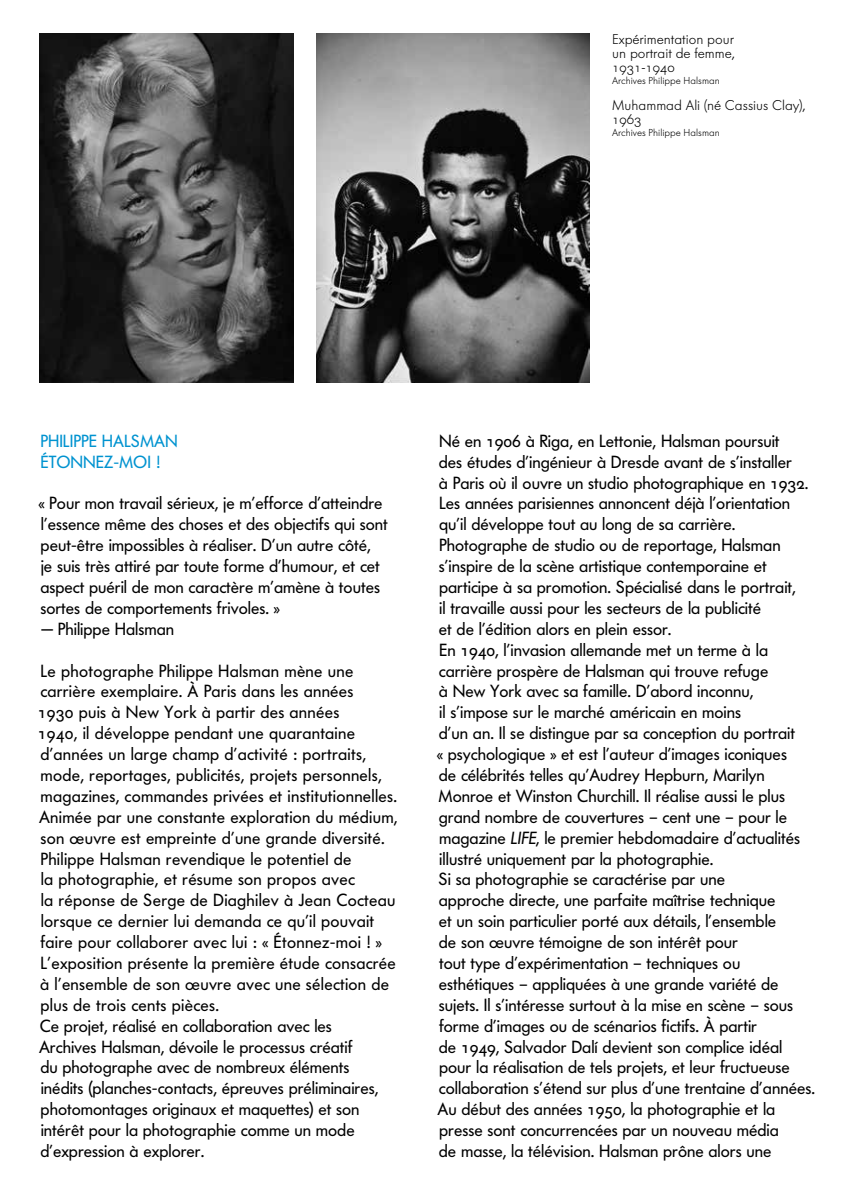
<style>
.page{position:relative;width:851px;height:1191px;background:#fff}
.page>*{position:absolute;margin:0;border:0;box-sizing:border-box;transform-origin:0 0}
.t1{font:17.4px/20.8px "Futura Serie BQ Book Mix";color:#000}
.t2{font:17.4px/20.8px "Futura Serie BQ Book Mix";color:#0093d0}
.t3{font:14px/14px "Futura Serie BQ Light Mix";color:#000;text-align:justify}
.t4{font:10px "Futura Serie BQ Light Mix";color:#000}
.s1{font-family:"Futura Serie BQ Book Oblique Mix"}
</style>
<div class="page">
<img style="left:40px;top:34px;width:253px;height:348px">
<img style="left:316px;top:34px;width:273px;height:348px">
<p class="t3" style="left:612px;top:33px;width:124px">Expérimentation pour un portrait de femme, 1931-1940</p>
<p class="t4" style="left:612px;top:75px;width:109px">Archives Philippe Halsman</p>
<p class="t3" style="left:612px;top:98px;width:195px">Muhammad Ali (né Cassius Clay),<br>1963</p>
<p class="t4" style="left:612px;top:126px;width:109px">Archives Philippe Halsman</p>
<p class="t2" style="left:40px;top:430px;width:139px">PHILIPPE HALSMAN<br>ÉTONNEZ-MOI !</p>
<p class="t1" style="left:38px;top:493px;width:351px">« Pour mon travail sérieux, je m’efforce d’atteindre l’essence même des choses et des objectifs qui sont peut-être impossibles à réaliser. D’un autre côté,<br>je suis très attiré par toute forme d’humour, et cet aspect puéril de mon caractère m’amène à toutes sortes de comportements frivoles. »</p>
<p class="t1" style="left:41px;top:618px;width:134px">— Philippe Halsman</p>
<p class="t1" style="left:38px;top:660px;width:361px">Le photographe Philippe Halsman mène une carrière exemplaire. À Paris dans les années<br>1930 puis à New York à partir des années<br>1940, il développe pendant une quarantaine d’années un large champ d’activité : portraits, mode, reportages, publicités, projets personnels, magazines, commandes privées et institutionnelles.<br>Animée par une constante exploration du médium, son œuvre est empreinte d’une grande diversité.<br>Philippe Halsman revendique le potentiel de<br>la photographie, et résume son propos avec<br>la réponse de Serge de Diaghilev à Jean Cocteau lorsque ce dernier lui demanda ce qu’il pouvait faire pour collaborer avec lui : « Étonnez-moi ! » L’exposition présente la première étude consacrée à l’ensemble de son œuvre avec une sélection de plus de trois cents pièces.<br>Ce projet, réalisé en collaboration avec les<br>Archives Halsman, dévoile le processus créatif<br>du photographe avec de nombreux éléments<br>inédits (planches-contacts, épreuves préliminaires, photomontages originaux et maquettes) et son intérêt pour la photographie comme un mode d’expression à explorer.</p>
<p class="t1" style="left:437px;top:430px;width:379px">Né en 1906 à Riga, en Lettonie, Halsman poursuit<br>des études d’ingénieur à Dresde avant de s’installer<br>à Paris où il ouvre un studio photographique en 1932.<br>Les années parisiennes annoncent déjà l’orientation qu’il développe tout au long de sa carrière.<br>Photographe de studio ou de reportage, Halsman s’inspire de la scène artistique contemporaine et participe à sa promotion. Spécialisé dans le portrait,<br>il travaille aussi pour les secteurs de la publicité<br>et de l’édition alors en plein essor.<br>En 1940, l’invasion allemande met un terme à la carrière prospère de Halsman qui trouve refuge<br>à New York avec sa famille. D’abord inconnu,<br>il s’impose sur le marché américain en moins<br>d’un an. Il se distingue par sa conception du portrait<br>« psychologique » et est l’auteur d’images iconiques<br>de célébrités telles qu’Audrey Hepburn, Marilyn Monroe et Winston Churchill. Il réalise aussi le plus grand nombre de couvertures – cent une – pour le magazine <span class="s1">LIFE</span>, le premier hebdomadaire d’actualités illustré uniquement par la photographie.<br>Si sa photographie se caractérise par une<br>approche directe, une parfaite maîtrise technique<br>et un soin particulier porté aux détails, l’ensemble<br>de son œuvre témoigne de son intérêt pour<br>tout type d’expérimentation – techniques ou esthétiques – appliquées à une grande variété de sujets. Il s’intéresse surtout à la mise en scène – sous forme d’images ou de scénarios fictifs. À partir<br>de 1949, Salvador Dalí devient son complice idéal pour la réalisation de tels projets, et leur fructueuse collaboration s’étend sur plus d’une trentaine d’années.<br>Au début des années 1950, la photographie et la presse sont concurrencées par un nouveau média<br>de masse, la télévision. Halsman prône alors une</p>
</div>
